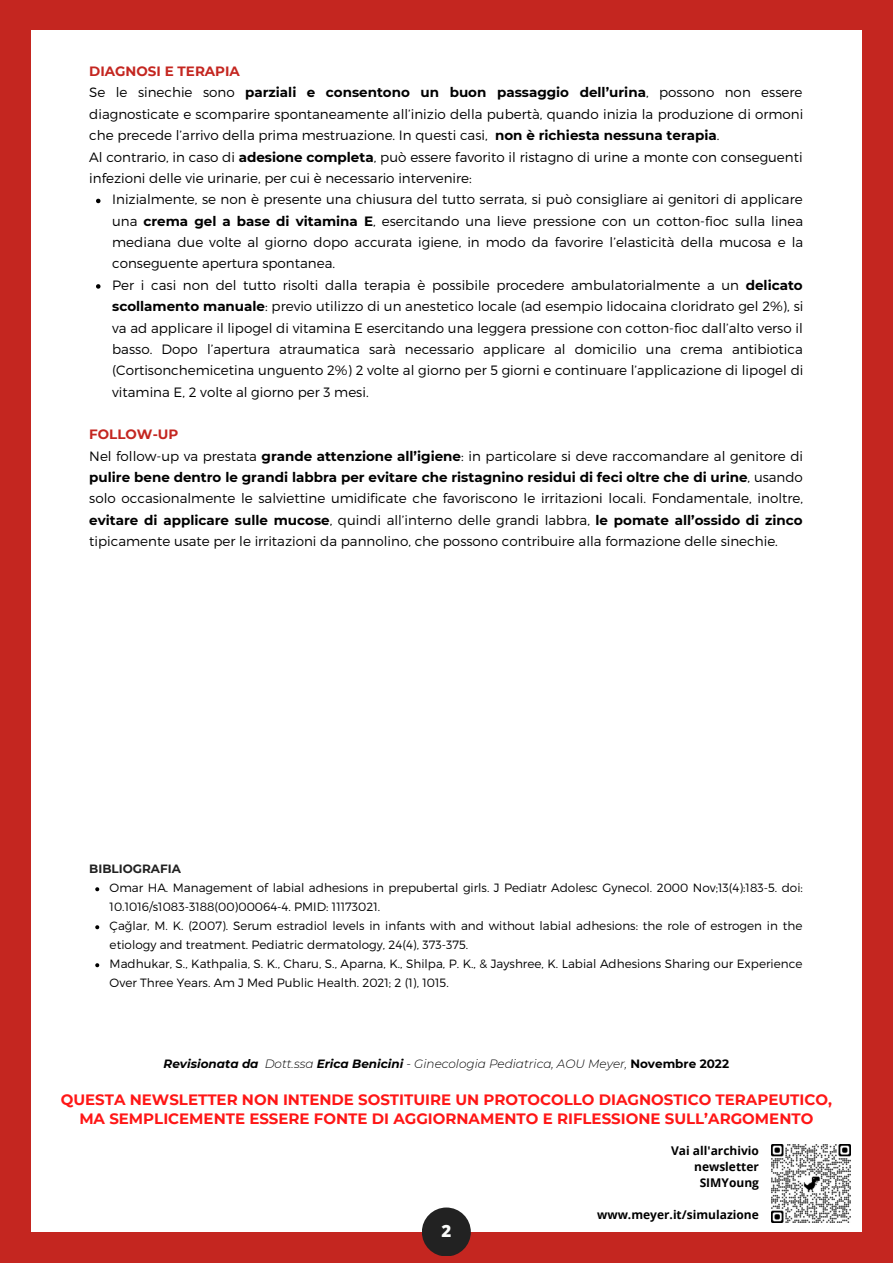
<style>
.page{position:relative;width:893px;height:1264px;background:#fff}
.page>*{position:absolute;margin:0;border:0;box-sizing:border-box;transform-origin:0 0}
.t1{font:800 16.95px "Open Sans";color:#fbfcfb}
.t2{font:700 15px/19px "Montserrat";color:#ff1616;text-align:center}
.t3{font:300 13.5px/21.3px "Montserrat";color:#000}
.t4{font:300 12px/19px "Montserrat";color:#000}
.t5{font:italic 300 12px "Montserrat";color:#000}
.t6{font:700 12px/16px "Open Sans";color:#000;text-align:right}
.t7{font:700 12px "Montserrat";color:#222}
.s1{font-weight:700;color:#c42620}
.s2{font-weight:700}
.s3{font-weight:700;font-style:normal}
</style>
<div class="page">
<div style="left:0;top:0;width:892px;height:1262px;background:#c42620"></div>
<div style="left:31px;top:30px;width:830px;height:1201px;background:#fff"></div>
<div style="left:422px;top:1207px;width:49px;height:49px;background:#222;border-radius:50%"></div>
<svg style="left:96px;top:199px;width:4px;height:4px"></svg>
<svg style="left:96px;top:284px;width:4px;height:5px"></svg>
<img style="left:771px;top:1144px;width:79px;height:78px">
<svg style="left:95px;top:887px;width:4px;height:4px"></svg>
<svg style="left:95px;top:925px;width:4px;height:4px"></svg>
<svg style="left:95px;top:963px;width:4px;height:4px"></svg>
<p class="t3" style="left:89px;top:60px;width:715px"><span class="s1">DIAGNOSI E TERAPIA<br></span>Se le sinechie sono <span class="s2">parziali e consentono un buon passaggio dell’urina</span>, possono non essere diagnosticate e scomparire spontaneamente all’inizio della pubertà, quando inizia la produzione di ormoni che precede l’arrivo della prima mestruazione. In questi casi, <span class="s2">non è richiesta nessuna terapia</span>.<br>Al contrario, in caso di <span class="s2">adesione completa</span>, può essere favorito il ristagno di urine a monte con conseguenti infezioni delle vie urinarie, per cui è necessario intervenire:</p>
<p class="t3" style="left:112px;top:188px;width:692px">Inizialmente, se non è presente una chiusura del tutto serrata, si può consigliare ai genitori di applicare una <span class="s2">crema gel a base di vitamina E</span>, esercitando una lieve pressione con un cotton-fioc sulla linea mediana due volte al giorno dopo accurata igiene, in modo da favorire l’elasticità della mucosa e la conseguente apertura spontanea.<br>Per i casi non del tutto risolti dalla terapia è possibile procedere ambulatorialmente a un <span class="s2">delicato scollamento manuale</span>: previo utilizzo di un anestetico locale (ad esempio lidocaina cloridrato gel 2%), si va ad applicare il lipogel di vitamina E esercitando una leggera pressione con cotton-fioc dall’alto verso il basso. Dopo l’apertura atraumatica sarà necessario applicare al domicilio una crema antibiotica (Cortisonchemicetina unguento 2%) 2 volte al giorno per 5 giorni e continuare l’applicazione di lipogel di vitamina E, 2 volte al giorno per 3 mesi.</p>
<p class="t3" style="left:89px;top:423px;width:715px"><span class="s1">FOLLOW-UP<br></span>Nel follow-up va prestata <span class="s2">grande attenzione all’igiene</span>: in particolare si deve raccomandare al genitore di <span class="s2">pulire bene dentro le grandi labbra per evitare che ristagnino residui di feci oltre che di urine</span>, usando solo occasionalmente le salviettine umidificate che favoriscono le irritazioni locali. Fondamentale, inoltre, <span class="s2">evitare di applicare sulle mucose</span>, quindi all’interno delle grandi labbra, <span class="s2">le pomate all’ossido di zinco </span>tipicamente usate per le irritazioni da pannolino, che possono contribuire alla formazione delle sinechie.</p>
<p class="t7" style="left:89px;top:861px;width:93px">BIBLIOGRAFIA</p>
<p class="t4" style="left:110px;top:877px;width:694px">Omar HA. Management of labial adhesions in prepubertal girls. J Pediatr Adolesc Gynecol. 2000 Nov;13(4):183-5. doi:<br>10.1016/s1083-3188(00)00064-4. PMID: 11173021.<br>Çağlar, M. K. (2007). Serum estradiol levels in infants with and without labial adhesions: the role of estrogen in the etiology and treatment. Pediatric dermatology, 24(4), 373-375.<br>Madhukar, S., Kathpalia, S. K., Charu, S., Aparna, K., Shilpa, P. K., &amp; Jayshree, K. Labial Adhesions Sharing our Experience Over Three Years. Am J Med Public Health. 2021; 2 (1), 1015.</p>
<p class="t5" style="left:164px;top:1056px;width:567px"><span class="s2">Revisionata da</span> Dott.ssa <span class="s2">Erica Benicini</span> - Ginecologia Pediatrica, AOU Meyer, <span class="s3">Novembre 2022</span></p>
<p class="t2" style="left:61px;top:1089px;width:772px">QUESTA NEWSLETTER NON INTENDE SOSTITUIRE UN PROTOCOLLO DIAGNOSTICO TERAPEUTICO,<br>MA SEMPLICEMENTE ESSERE FONTE DI AGGIORNAMENTO E RIFLESSIONE SULL’ARGOMENTO</p>
<p class="t1" style="left:441px;top:1219px;width:11px">2</p>
<p class="t6" style="left:671px;top:1142px;width:89px">Vai all'archivio newsletter<br>SIMYoung</p>
<p class="t6" style="left:597px;top:1206px;width:163px">www.meyer.it/simulazione</p>
</div>
